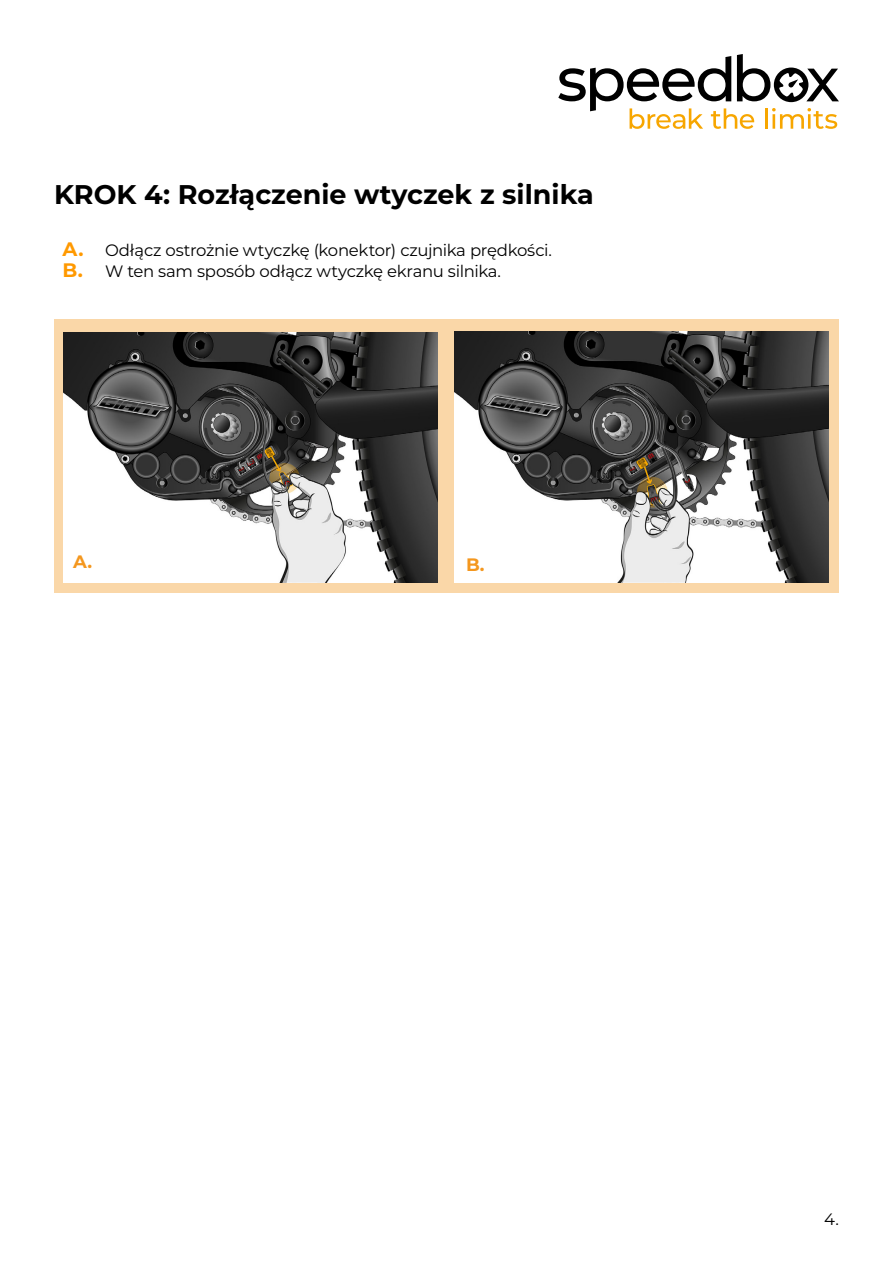
<style>
.page{position:relative;width:893px;height:1263px;background:#fff}
.page>*{position:absolute;margin:0;border:0;box-sizing:border-box;transform-origin:0 0}
.t1{font:700 27px "Montserrat";color:#000}
.t2{font:700 18px "Montserrat";color:#f4971e}
.t3{font:16.5px/21px "Montserrat";letter-spacing:-.02em;color:#000}
.s1{font-weight:700;font-size:19.5px;color:#f90}
</style>
<div class="page">
<svg style="left:558px;top:54px;width:281px;height:75px"></svg>
<div style="left:54px;top:319px;width:785px;height:274px;background:#fad7a8"></div>
<img style="left:63px;top:332px;width:375px;height:251px">
<img style="left:454px;top:332px;width:374px;height:250px">
<h1 class="t1" style="left:54px;top:175px;width:541px">KROK 4: Rozłączenie wtyczek z silnika</h1>
<p class="t3" style="left:63px;top:239px;width:491px"><span class="s1">A.</span> Odłącz ostrożnie wtyczkę (konektor) czujnika prędkości.<br><span class="s1">B.</span> W ten sam sposób odłącz wtyczkę ekranu silnika.</p>
<p class="t2" style="left:73px;top:549px;width:21px">A.</p>
<p class="t2" style="left:466px;top:551px;width:20px">B.</p>
<p class="t3" style="left:824px;top:1208px;width:16px">4.</p>
</div>
